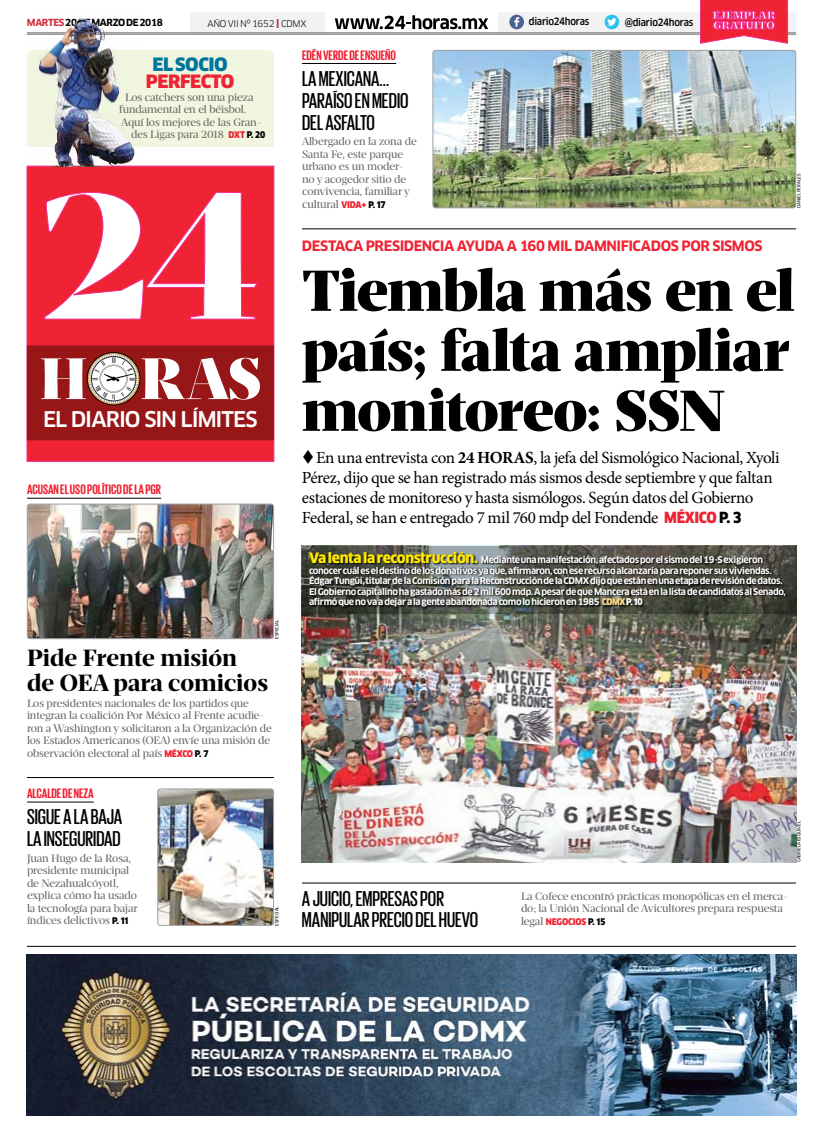
<style>
.page{position:relative;width:823px;height:1134px;background:#fff}
.page>*{position:absolute;margin:0;border:0;box-sizing:border-box;transform-origin:0 0}
.t1{font:900 59px/60px "Mafra Headline";letter-spacing:-.02em;color:#000;text-align:justify}
.t2{font:700 24px/25px "Mafra Headline";color:#000}
.t3{font:500 22px/22px "Giorgio Sans";color:#000}
.t4{font:500 21.2px "Clan LF";letter-spacing:-.05em;color:#fff}
.t5{font:900 18px/16.3px "Clan";letter-spacing:-.025em;color:#ef2333;text-align:center}
.t6{font:17px/20px "Minion Pro";letter-spacing:-.03em;color:#000}
.t7{font:700 14px "Giorgio Sans";color:#ef2333}
.t8{font:700 14px "Clan";letter-spacing:-.03em;color:#ef2333}
.t9{font:900 12px "Duplicate Ionic";letter-spacing:.005em;color:#fff}
.t10{font:11px/12.5px "Mafra Headline";letter-spacing:-.01em;color:#686360}
.t11{font:500 10px "Clan Narrow LF";letter-spacing:-.025em;color:#000}
.t12{font:700 9.5px "Clan";letter-spacing:-.04em;color:#000}
.t13{font:700 9px/10.5px "Clan";letter-spacing:-.04em;color:#fff}
.t14{font:9px "Clan";letter-spacing:-.035em;color:#000}
.t15{font:900 9px "Clan Narrow LF";letter-spacing:-.015em;color:#ef2333}
.t16{font:5px "Duplicate Sans";letter-spacing:-.01em;color:#000}
.s1{color:#d32f3a}
.s2{font-weight:500;font-size:11.9px;color:#b6373f}
.s3{color:#00769c}
.s4{font-family:"Clan Narrow LF";font-weight:900;font-size:9px;color:#ef2333}
.s5{font-family:"Clan Narrow LF";font-weight:900;font-size:9px;color:#000}
.s6{font-weight:700}
.s7{font-family:"Clan Narrow";font-weight:900;font-size:15px;color:#ef2333}
.s8{font-family:"Clan Narrow";font-weight:900;font-size:15px}
.s9{font-weight:900;font-size:14px;color:#ffe900}
.s10{font-family:"Clan Narrow LF";font-weight:900;color:#ffd984}
.s11{font-family:"Clan Narrow LF";font-weight:900}
.s12{font-family:"Mafra Headline";font-weight:400;font-size:11px;color:#686360}
.s13{color:#000}
</style>
<div class="page">
<div style="left:498px;top:12px;width:297px;height:20px;background:#f2f2f2"></div>
<div style="left:190px;top:12px;width:134px;height:20px;background:#f2f2f2"></div>
<svg style="left:334px;top:15px;width:154px;height:14px"></svg>
<svg style="left:604px;top:15px;width:14px;height:14px"></svg>
<svg style="left:607px;top:18px;width:9px;height:8px"></svg>
<div style="left:509px;top:15px;width:14px;height:14px;background:#4b6390;border-radius:50%"></div>
<svg style="left:514px;top:17px;width:5px;height:10px"></svg>
<hr style="left:27px;top:32px;width:768px;height:1px;background:#716d6a">
<hr style="left:27px;top:34px;width:768px;height:1px;background:#716d6a">
<svg style="left:700px;top:0;width:87px;height:43px;background:#f03555"></svg>
<div style="left:27px;top:50px;width:247px;height:97px;background:#f0f6df"></div>
<img style="left:159px;top:790px;width:113px;height:134px">
<div style="left:157px;top:788px;width:117px;height:138px;border:1px solid #a1a2a4;border-radius:3px"></div>
<img style="left:27px;top:954px;width:768px;height:162px">
<hr style="left:27px;top:802px;width:67px;height:1px;background:#000">
<hr style="left:302px;top:63px;width:94px;height:1px;background:#000">
<hr style="left:27px;top:946px;width:768px;height:1px;background:#000">
<hr style="left:302px;top:228px;width:493px;height:1px;background:#000">
<hr style="left:302px;top:882px;width:493px;height:1px;background:#000">
<hr style="left:27px;top:777px;width:247px;height:1px;background:#000">
<img style="left:302px;top:613px;width:493px;height:249px">
<svg style="left:302px;top:546px;width:493px;height:67px;background:#51534b"></svg>
<div style="left:308px;top:552px;width:479px;height:57px;background:#000;opacity:.9"></div>
<img style="left:434px;top:50px;width:361px;height:158px">
<div style="left:432px;top:50px;width:363px;height:158px;border:1px solid #a1a2a4;border-radius:3px"></div>
<img style="left:27px;top:504px;width:245px;height:135px">
<div style="left:27px;top:504px;width:247px;height:135px;border:1px solid #a1a2a4;border-radius:3px"></div>
<div style="left:27px;top:166px;width:247px;height:296px;background:#ef2333"></div>
<svg style="left:27px;top:345px;width:247px;height:95px"></svg>
<svg style="left:44px;top:192px;width:213px;height:127px"></svg>
<hr style="left:27px;top:498px;width:134px;height:1px;background:#000">
<img style="left:31px;top:14px;width:113px;height:152px">
<p class="t9" style="left:712px;top:6px;width:64px">EJEMPLAR</p>
<p class="t11" style="left:528px;top:15px;width:62px">diario24horas</p>
<p class="t11" style="left:624px;top:16px;width:70px">@diario24horas</p>
<p class="t12" style="left:27px;top:16px;width:137px"><span class="s1">Martes</span> 20 de marzo de 2018</p>
<p class="t14" style="left:207px;top:18px;width:101px">AÑO VII Nº 1652 <span class="s2">I</span> CDMX</p>
<p class="t9" style="left:712px;top:16px;width:63px">GRATUITO</p>
<p class="t5" style="left:146px;top:57px;width:90px"><span class="s3">EL SOCIO<br></span>PERFECTO</p>
<p class="t10" style="left:125px;top:91px;width:130px">Los catchers son una pieza</p>
<p class="t10" style="left:119px;top:103px;width:129px">fundamental en el béisbol.</p>
<p class="t10" style="left:121px;top:116px;width:142px">Aquí los mejores de las Gran-</p>
<p class="t10" style="left:131px;top:128px;width:136px">des Ligas para 2018 <span class="s4">DXT</span> <span class="s5">P. 20</span></p>
<p class="t7" style="left:302px;top:48px;width:96px">EDÉN VERDE DE ENSUEÑO</p>
<p class="t3" style="left:302px;top:67px;width:108px">LA MEXICANA...<br>PARAÍSO EN MEDIO<br>DEL ASFALTO</p>
<p class="t10" style="left:302px;top:135px;width:116px">Albergado en la zona de<br>Santa Fe, este parque urbano es un moder&shy;no y acogedor sitio de convivencia, familiar y cultural <span class="s4">VIDA+</span> <span class="s5">P. 17</span></p>
<p class="t16" style="left:795px;top:208px;width:36px;rotate:-90deg">Daniel Perales</p>
<p class="t4" style="left:43px;top:406px;width:216px">EL DIARIO SIN LÍMITES</p>
<p class="t7" style="left:27px;top:482px;width:135px">ACUSAN EL USO POLÍTICO DE LA PGR</p>
<p class="t16" style="left:273px;top:639px;width:21px;rotate:-90deg">Especial</p>
<p class="t2" style="left:27px;top:646px;width:242px">Pide Frente misión de OEA para comicios</p>
<p class="t10" style="left:27px;top:697px;width:246px">Los presidentes nacionales de los partidos que integran la coalición Por México al Frente acudie&shy;ron a Washington y solicitaron a la Organización de los Estados Americanos (OEA) envíe una misión de observación electoral al país <span class="s4">MÉXCO</span> <span class="s5">P. 7</span></p>
<p class="t7" style="left:27px;top:786px;width:68px">ALCALDE DE NEZA</p>
<p class="t3" style="left:27px;top:805px;width:97px">SIGUE A LA BAJA<br>LA INSEGURIDAD</p>
<p class="t10" style="left:27px;top:852px;width:112px">Juan Hugo de la Rosa, presidente municipal de Nezahualcóyotl, explica cómo ha usado la tecnología para bajar índices delictivos <span class="s5">P. 11</span></p>
<p class="t16" style="left:273px;top:926px;width:21px;rotate:-90deg">Especial</p>
<p class="t8" style="left:302px;top:237px;width:462px">Destaca Presidencia ayuda a 160 mil damnificados por sismos</p>
<p class="t1" style="left:302px;top:262px;width:494px">Tiembla más en el país; falta ampliar monitoreo: SSN</p>
<p class="t6" style="left:302px;top:448px;width:479px;text-indent:14px">En una entrevista con <span class="s6">24 HORAS</span>, la jefa del Sismológico Nacional, Xyoli Pérez, dijo que se han registrado más sismos desde septiembre y que faltan estaciones de monitoreso y hasta sismólogos. Según datos del Gobierno Federal, se han e entregado 7 mil 760 mdp del Fondende <span class="s7">MÉXICO</span> <span class="s8">P. 3</span></p>
<p class="t13" style="left:309px;top:555px;width:478px"><span class="s9">Va lenta la reconstrucción.</span> Mediante una manifestación, afectados por el sismo del 19-S exigieron conocer cuál es el destino de los donativos ya que, afirmaron, con ese recurso alcanzaría para reponer sus viviendas.<br>Édgar Tungüí, titular de la Comisión para la Reconstrucción de la CDMX dijo que están en una etapa de revisión de datos.<br>El Gobierno capitalino ha gastado más de 2 mil 600 mdp. A pesar de que Mancera está en la lista de candidatos al Senado, afirmó que no va a dejar a la gente abandonada como lo hicieron en 1985 <span class="s10">CDMX</span> <span class="s11">P. 10</span></p>
<p class="t3" style="left:302px;top:887px;width:87px">A JUICIO, EMPRESAS</p>
<p class="t3" style="left:302px;top:887px;width:177px;line-height:21px;text-indent:118px">POR<br>MANIPULAR PRECIO DEL HUEVO</p>
<p class="t16" style="left:795px;top:862px;width:43px;rotate:-90deg">Gabriela Esquivel</p>
<p class="t10" style="left:520px;top:890px;width:268px">La Cofece encontró prácticas monopólicas en el merca&shy;do; la Unión Nacional de Avicultores prepara respuesta</p>
<p class="t15" style="left:520px;top:916px;width:86px"><span class="s12">legal</span> NEGOCIOS <span class="s13">P. 15</span></p>
</div>
